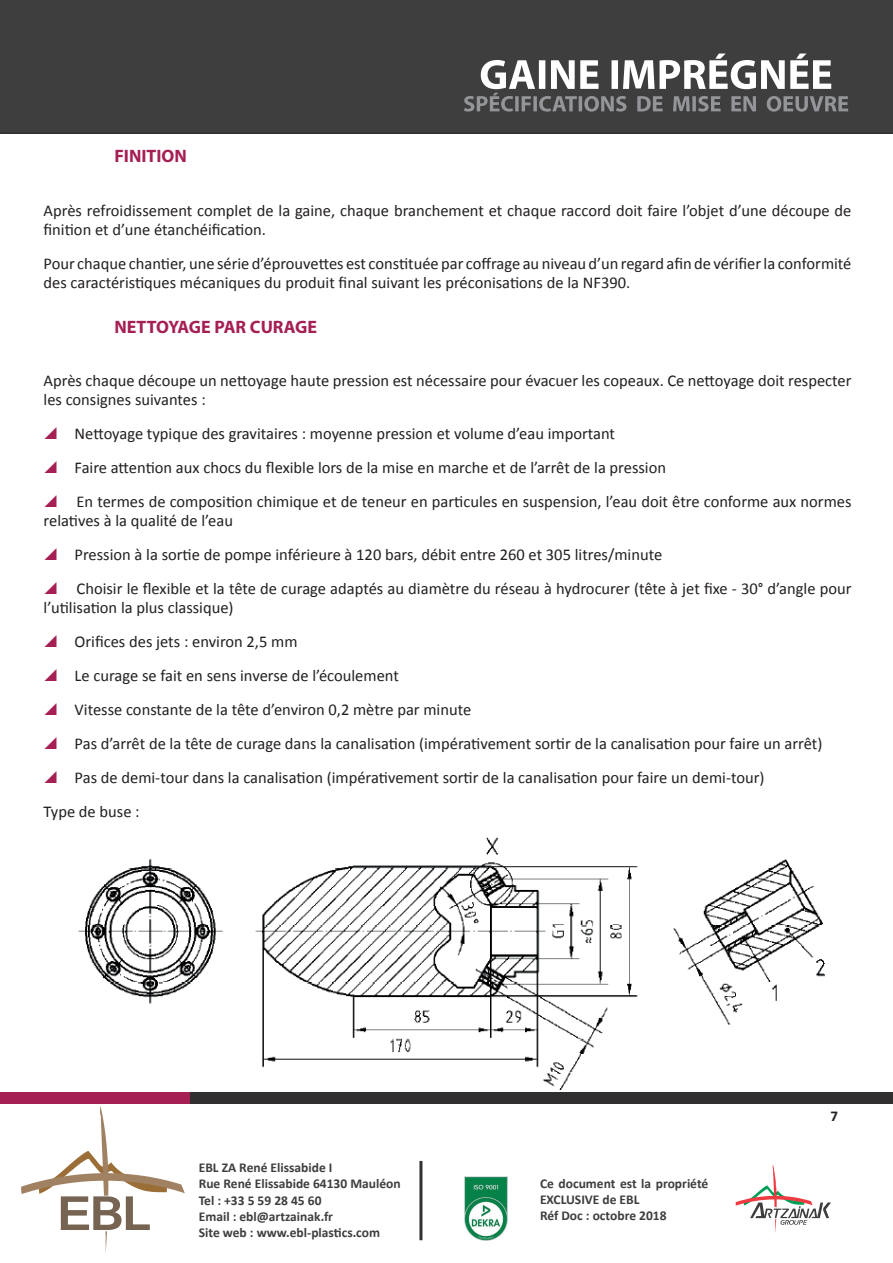
<style>
.page{position:relative;width:893px;height:1263px;background:#fff}
.page>*{position:absolute;margin:0;border:0;box-sizing:border-box;transform-origin:0 0}
.t1{font:700 18px "Myriad Pro";color:#a61f54}
.t2{font:16.5px/33.9px "Calibri";color:#231f20}
.t3{font:700 15px "Calibri";color:#231f20}
.t4{font:700 13.5px/16.2px "Calibri";color:#3e3e3f}
</style>
<div class="page">
<div style="left:0;top:0;width:893px;height:134px;background:#3e3e3f"></div>
<svg style="left:464px;top:54px;width:384px;height:58px"></svg>
<div style="left:190px;top:1092px;width:703px;height:12px;background:#312f30"></div>
<div style="left:0;top:1092px;width:190px;height:12px;background:#a61f54"></div>
<div style="left:419px;top:1161px;width:3px;height:79px;background:#312f30;border:2px solid #312f30"></div>
<svg style="left:735px;top:1164px;width:96px;height:69px"></svg>
<svg style="left:21px;top:1106px;width:164px;height:147px"></svg>
<img style="left:464px;top:1176px;width:44px;height:65px">
<img style="left:78px;top:837px;width:747px;height:253px">
<p class="t1" style="left:86px;top:145px;width:102px">7.4 FINITION</p>
<p class="t2" style="left:44px;top:201px;width:809px;line-height:19px">Après refroidissement complet de la gaine, chaque branchement et chaque raccord doit faire l’objet d’une découpe de finition et d’une étanchéification.</p>
<p class="t2" style="left:44px;top:254px;width:809px;line-height:19px">Pour chaque chantier, une série d’éprouvettes est constituée par coffrage au niveau d’un regard afin de vérifier la conformité des caractéristiques mécaniques du produit final suivant les préconisations de la NF390.</p>
<p class="t1" style="left:86px;top:315px;width:232px">7.5 NETTOYAGE PAR CURAGE</p>
<p class="t2" style="left:44px;top:371px;width:809px;line-height:19px">Après chaque découpe un nettoyage haute pression est nécessaire pour évacuer les copeaux. Ce nettoyage doit respecter les consignes suivantes :</p>
<p class="t2" style="left:75px;top:417px;width:778px">Nettoyage typique des gravitaires : moyenne pression et volume d’eau important<br>Faire attention aux chocs du flexible lors de la mise en marche et de l’arrêt de la pression<br>En termes de composition chimique et de teneur en particules en suspension, l’eau doit être conforme aux normes</p>
<p class="t2" style="left:75px;top:504px;width:778px;text-indent:-31px">relatives à la qualité de l’eau<br>Pression à la sortie de pompe inférieure à 120 bars, débit entre 260 et 305 litres/minute<br>Choisir le flexible et la tête de curage adaptés au diamètre du réseau à hydrocurer (tête à jet fixe - 30° d’angle pour</p>
<p class="t2" style="left:44px;top:590px;width:192px">l’utilisation la plus classique)</p>
<p class="t2" style="left:75px;top:624px;width:224px">Orifices des jets : environ 2,5 mm</p>
<p class="t2" style="left:75px;top:658px;width:326px">Le curage se fait en sens inverse de l’écoulement</p>
<p class="t2" style="left:75px;top:692px;width:398px">Vitesse constante de la tête d’environ 0,2 mètre par minute</p>
<p class="t2" style="left:75px;top:726px;width:749px">Pas d’arrêt de la tête de curage dans la canalisation (impérativement sortir de la canalisation pour faire un arrêt)</p>
<p class="t2" style="left:75px;top:760px;width:691px">Pas de demi-tour dans la canalisation (impérativement sortir de la canalisation pour faire un demi-tour)</p>
<p class="t2" style="left:44px;top:794px;width:98px">Type de buse :</p>
<p class="t4" style="left:200px;top:1159px;width:203px">EBL ZA René Elissabide I<br>Rue René Elissabide 64130 Mauléon<br>Tel : +33 5 59 28 45 60<br>Email : ebl@artzainak.fr<br>Site web : www.ebl-plastics.com</p>
<p class="t4" style="left:541px;top:1175px;width:170px">Ce document est la propriété<br>EXCLUSIVE de EBL<br>Réf Doc : décembre 2017</p>
<p class="t4" style="left:593px;top:1208px;width:75px">octobre 2018</p>
<p class="t3" style="left:832px;top:1107px;width:17px">10</p>
<p class="t3" style="left:831px;top:1107px;width:9px">7</p>
</div>
